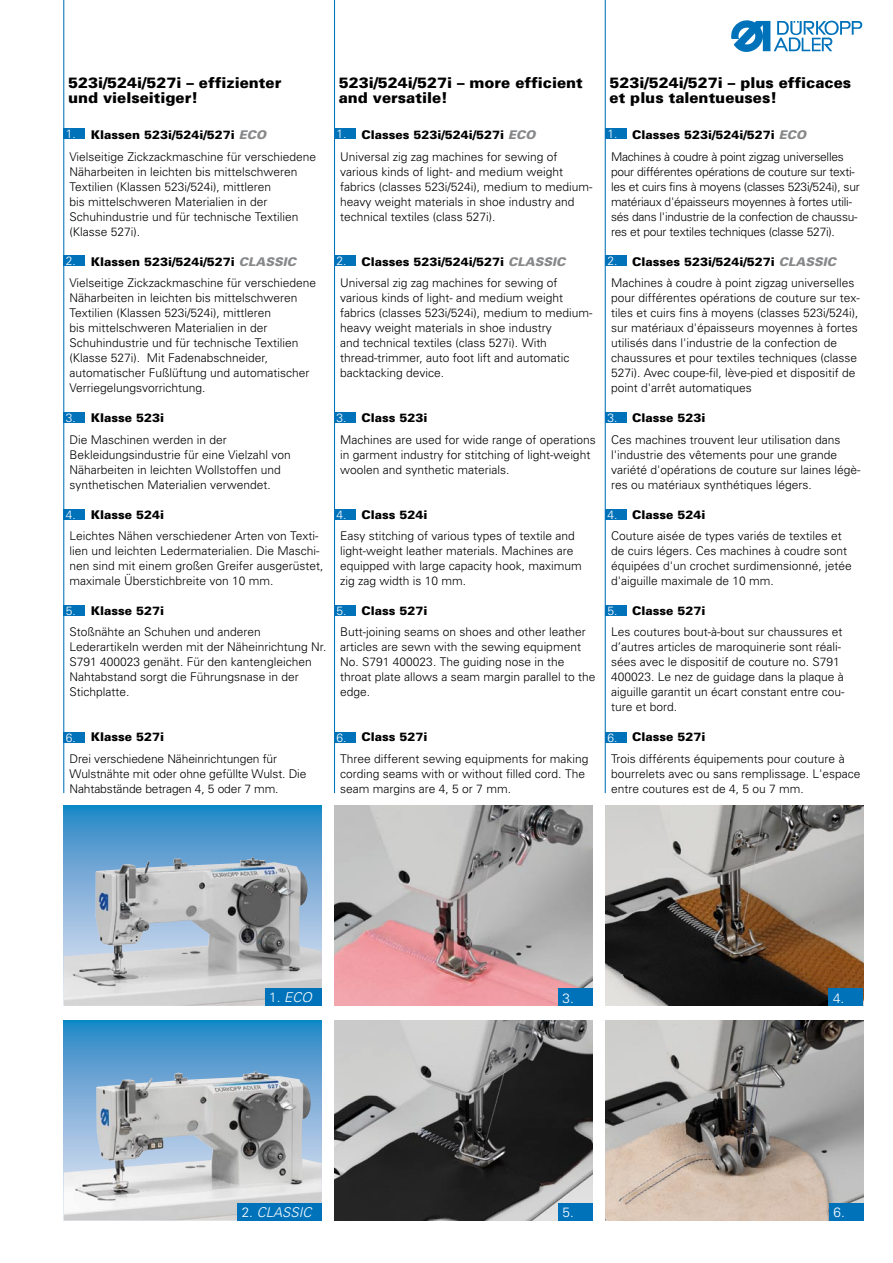
<style>
.page{position:relative;width:893px;height:1263px;background:#fff}
.page>*{position:absolute;margin:0;border:0;box-sizing:border-box;transform-origin:0 0}
.t1{font:900 15px/15px "Univers";color:#000}
.t2{font:italic 300 13.5px "Univers CE";color:#fff}
.t3{font:300 13.5px "Univers";color:#fff}
.t4{font:300 12px/15px "Univers";color:#000}
.t5{font:300 12px/15px "Univers";letter-spacing:-.02em;color:#000}
.t6{font:900 12px "Univers";color:#000}
.t7{font:300 12px "Univers CE";color:#fff}
.s1{font-weight:900}
.s2{font-weight:900;font-style:italic;color:#87888a}
.s3{font-style:normal}
</style>
<div class="page">
<img style="left:605px;top:1020px;width:258px;height:200px">
<img style="left:334px;top:1020px;width:258px;height:200px">
<svg style="left:64px;top:806px;width:258px;height:51px;background:#4094cc"></svg>
<img style="left:64px;top:857px;width:258px;height:149px">
<div style="left:265px;top:989px;width:57px;height:17px;background:#0072ba"></div>
<svg style="left:64px;top:1020px;width:258px;height:51px;background:#3f94cc"></svg>
<img style="left:64px;top:1071px;width:258px;height:149px">
<div style="left:237px;top:1203px;width:85px;height:17px;background:#0072ba"></div>
<img style="left:334px;top:806px;width:258px;height:200px">
<svg style="left:731px;top:20px;width:131px;height:32px"></svg>
<hr style="left:605px;top:0;width:1px;height:793px;background:#0072ba">
<hr style="left:334px;top:0;width:1px;height:793px;background:#0072ba">
<hr style="left:63px;top:0;width:1px;height:793px;background:#0072ba">
<div style="left:829px;top:1203px;width:34px;height:17px;background:#0072ba"></div>
<div style="left:558px;top:1203px;width:34px;height:17px;background:#0072ba"></div>
<img style="left:605px;top:806px;width:258px;height:200px">
<div style="left:829px;top:989px;width:34px;height:17px;background:#0072ba"></div>
<div style="left:558px;top:989px;width:34px;height:17px;background:#0072ba"></div>
<div style="left:64px;top:128px;width:21px;height:11px;background:#0072ba"></div>
<div style="left:334px;top:128px;width:22px;height:11px;background:#0072ba"></div>
<div style="left:605px;top:128px;width:21px;height:11px;background:#0072ba"></div>
<div style="left:64px;top:413px;width:21px;height:10px;background:#0072ba"></div>
<div style="left:334px;top:413px;width:22px;height:10px;background:#0072ba"></div>
<div style="left:605px;top:413px;width:21px;height:10px;background:#0072ba"></div>
<div style="left:64px;top:255px;width:21px;height:11px;background:#0072ba"></div>
<div style="left:334px;top:255px;width:22px;height:11px;background:#0072ba"></div>
<div style="left:605px;top:255px;width:21px;height:11px;background:#0072ba"></div>
<div style="left:64px;top:605px;width:21px;height:11px;background:#0072ba"></div>
<div style="left:334px;top:605px;width:22px;height:11px;background:#0072ba"></div>
<div style="left:605px;top:605px;width:21px;height:11px;background:#0072ba"></div>
<div style="left:64px;top:732px;width:21px;height:11px;background:#0072ba"></div>
<div style="left:334px;top:732px;width:22px;height:11px;background:#0072ba"></div>
<div style="left:605px;top:732px;width:21px;height:11px;background:#0072ba"></div>
<div style="left:64px;top:509px;width:21px;height:11px;background:#0072ba"></div>
<div style="left:334px;top:509px;width:22px;height:11px;background:#0072ba"></div>
<div style="left:605px;top:509px;width:21px;height:11px;background:#0072ba"></div>
<p class="t1" style="left:68px;top:76px;width:215px">523i/524i/527i – effizienter und vielseitiger!</p>
<p class="t1" style="left:339px;top:76px;width:246px">523i/524i/527i – more efficient and versatile!</p>
<p class="t1" style="left:609px;top:76px;width:243px">523i/524i/527i – plus efficaces et plus talentueuses!</p>
<p class="t4" style="left:70px;top:125px;width:248px;line-height:21.3px;text-indent:21px"><span class="s1">Klassen 523i/524i/527i</span> <span class="s2">ECO<br></span>Vielseitige Zickzackmaschine für verschiedene</p>
<p class="t4" style="left:70px;top:164px;width:230px">Näharbeiten in leichten bis mittelschweren Textilien (Klassen 523i/524i), mittleren<br>bis mittelschweren Materialien in der Schuhindustrie und für technische Textilien (Klasse 527i).</p>
<p class="t4" style="left:70px;top:251px;width:248px;line-height:21.5px;text-align:center"><span class="s1">Klassen 523i/524i/527i</span> <span class="s2">CLASSIC<br></span>Vielseitige Zickzackmaschine für verschiedene</p>
<p class="t4" style="left:70px;top:290px;width:242px">Näharbeiten in leichten bis mittelschweren Textilien (Klassen 523i/524i), mittleren<br>bis mittelschweren Materialien in der Schuhindustrie und für technische Textilien (Klasse 527i). Mit Fadenabschneider, automatischer Fußlüftung und automatischer Verriegelungsvorrichtung.</p>
<p class="t6" style="left:91px;top:410px;width:75px">Klasse 523i</p>
<p class="t4" style="left:70px;top:432px;width:223px">Die Maschinen werden in der Bekleidungsindustrie für eine Vielzahl von Näharbeiten in leichten Wollstoffen und synthetischen Materialien verwendet.</p>
<p class="t6" style="left:91px;top:507px;width:75px">Klasse 524i</p>
<p class="t4" style="left:70px;top:528px;width:256px">Leichtes Nähen verschiedener Arten von Texti&shy;lien und leichten Ledermaterialien. Die Maschi&shy;nen sind mit einem großen Greifer ausgerüstet, maximale Überstichbreite von 10 mm.</p>
<p class="t6" style="left:91px;top:603px;width:75px">Klasse 527i</p>
<p class="t4" style="left:70px;top:625px;width:258px">Stoßnähte an Schuhen und anderen Lederartikeln werden mit der Näheinrichtung Nr.<br>S791 400023 genäht. Für den kantengleichen Nahtabstand sorgt die Führungsnase in der Stichplatte.</p>
<p class="t6" style="left:91px;top:730px;width:75px">Klasse 527i</p>
<p class="t4" style="left:70px;top:751px;width:238px">Drei verschiedene Näheinrichtungen für<br>Wulstnähte mit oder ohne gefüllte Wulst. Die<br>Nahtabstände betragen 4, 5 oder 7 mm.</p>
<p class="t7" style="left:66px;top:127px;width:12px">1.</p>
<p class="t7" style="left:337px;top:127px;width:12px">1.</p>
<p class="t7" style="left:607px;top:127px;width:12px">1.</p>
<p class="t5" style="left:611px;top:125px;width:234px;line-height:21.3px;text-indent:21px"><span class="s1">Classes 523i/524i/527i</span> <span class="s2">ECO<br></span>Machines à coudre à point zigzag universelles</p>
<p class="t5" style="left:611px;top:164px;width:250px">pour différentes opérations de couture sur texti&shy;les et cuirs fins à moyens (classes 523i/524i), sur matériaux d'épaisseurs moyennes à fortes utili&shy;sés dans l'industrie de la confection de chaussu&shy;res et pour textiles techniques (classe 527i).</p>
<p class="t4" style="left:611px;top:251px;width:245px;line-height:21.5px;text-align:center"><span class="s1">Classes 523i/524i/527i</span> <span class="s2">CLASSIC<br></span>Machines à coudre à point zigzag universelles</p>
<p class="t4" style="left:611px;top:290px;width:250px">pour différentes opérations de couture sur tex&shy;tiles et cuirs fins à moyens (classes 523i/524i), sur matériaux d'épaisseurs moyennes à fortes utilisés dans l'industrie de la confection de chaussures et pour textiles techniques (classe 527i). Avec coupe-fil, lève-pied et dispositif de point d'arrêt automatiques</p>
<p class="t6" style="left:632px;top:410px;width:75px">Classe 523i</p>
<p class="t4" style="left:611px;top:432px;width:251px">Ces machines trouvent leur utilisation dans l'industrie des vêtements pour une grande variété d'opérations de couture sur laines légè&shy;res ou matériaux synthétiques légers.</p>
<p class="t6" style="left:632px;top:507px;width:75px">Classe 524i</p>
<p class="t4" style="left:611px;top:528px;width:242px">Couture aisée de types variés de textiles et de cuirs légers. Ces machines à coudre sont équipées d'un crochet surdimensionné, jetée d'aiguille maximale de 10 mm.</p>
<p class="t6" style="left:632px;top:603px;width:75px">Classe 527i</p>
<p class="t4" style="left:611px;top:625px;width:235px">Les coutures bout-à-bout sur chaussures et d’autres articles de maroquinerie sont réali&shy;sées avec le dispositif de couture no. S791<br>400023. Le nez de guidage dans la plaque à aiguille garantit un écart constant entre cou&shy;ture et bord.</p>
<p class="t6" style="left:632px;top:730px;width:75px">Classe 527i</p>
<p class="t4" style="left:611px;top:751px;width:251px">Trois différents équipements pour couture à bourrelets avec ou sans remplissage. L'espace entre coutures est de 4, 5 ou 7 mm.</p>
<p class="t4" style="left:340px;top:125px;width:219px;line-height:21.3px;text-align:center"><span class="s1">Classes 523i/524i/527i</span> <span class="s2">ECO<br></span>Universal zig zag machines for sewing of</p>
<p class="t4" style="left:340px;top:164px;width:254px">various kinds of light- and medium weight fabrics (classes 523i/524i), medium to medium&shy;heavy weight materials in shoe industry and technical textiles (class 527i).</p>
<p class="t4" style="left:340px;top:251px;width:227px;line-height:21.5px;text-indent:21px"><span class="s1">Classes 523i/524i/527i</span> <span class="s2">CLASSIC<br></span>Universal zig zag machines for sewing of</p>
<p class="t4" style="left:340px;top:290px;width:254px">various kinds of light- and medium weight fabrics (classes 523i/524i), medium to medium&shy;heavy weight materials in shoe industry<br>and technical textiles (class 527i). With thread-trimmer, auto foot lift and automatic backtacking device.</p>
<p class="t6" style="left:362px;top:410px;width:68px">Class 523i</p>
<p class="t4" style="left:340px;top:432px;width:257px">Machines are used for wide range of operations in garment industry for stitching of light-weight woolen and synthetic materials.</p>
<p class="t6" style="left:362px;top:507px;width:68px">Class 524i</p>
<p class="t4" style="left:340px;top:528px;width:243px">Easy stitching of various types of textile and light-weight leather materials. Machines are equipped with large capacity hook, maximum zig zag width is 10 mm.</p>
<p class="t6" style="left:362px;top:603px;width:68px">Class 527i</p>
<p class="t4" style="left:340px;top:625px;width:257px">Butt-joining seams on shoes and other leather articles are sewn with the sewing equipment No. S791 400023. The guiding nose in the throat plate allows a seam margin parallel to the edge.</p>
<p class="t6" style="left:362px;top:730px;width:68px">Class 527i</p>
<p class="t4" style="left:340px;top:751px;width:250px">Three different sewing equipments for making cording seams with or without filled cord. The seam margins are 4, 5 or 7 mm.</p>
<p class="t7" style="left:66px;top:254px;width:12px">2.</p>
<p class="t7" style="left:337px;top:254px;width:12px">2.</p>
<p class="t7" style="left:607px;top:254px;width:12px">2.</p>
<p class="t7" style="left:66px;top:411px;width:12px">3.</p>
<p class="t7" style="left:337px;top:411px;width:12px">3.</p>
<p class="t7" style="left:607px;top:411px;width:12px">3.</p>
<p class="t7" style="left:66px;top:508px;width:12px">4.</p>
<p class="t7" style="left:337px;top:508px;width:12px">4.</p>
<p class="t7" style="left:607px;top:508px;width:12px">4.</p>
<p class="t7" style="left:66px;top:604px;width:12px">5.</p>
<p class="t7" style="left:337px;top:604px;width:12px">5.</p>
<p class="t7" style="left:607px;top:604px;width:12px">5.</p>
<p class="t7" style="left:66px;top:731px;width:12px">6.</p>
<p class="t7" style="left:337px;top:731px;width:12px">6.</p>
<p class="t7" style="left:607px;top:731px;width:12px">6.</p>
<p class="t2" style="left:269px;top:990px;width:44px"><span class="s3">1.</span> ECO</p>
<p class="t3" style="left:563px;top:990px;width:13px">3.</p>
<p class="t3" style="left:833px;top:990px;width:13px">4.</p>
<p class="t2" style="left:242px;top:1204px;width:71px"><span class="s3">2.</span> CLASSIC</p>
<p class="t3" style="left:563px;top:1204px;width:13px">5.</p>
<p class="t3" style="left:833px;top:1204px;width:13px">6.</p>
</div>
